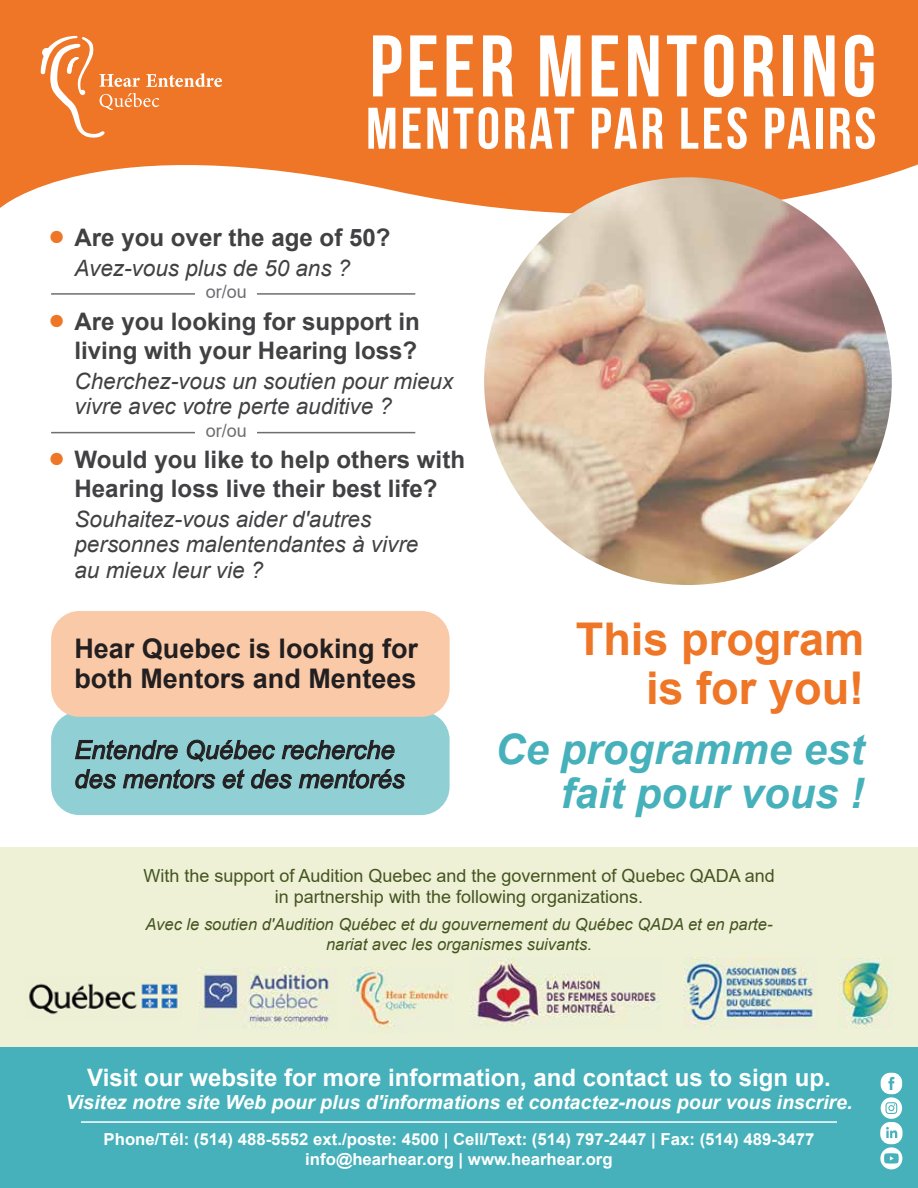
<style>
.page{position:relative;width:918px;height:1188px;background:#fff}
.page>*{position:absolute;margin:0;border:0;box-sizing:border-box;transform-origin:0 0}
.t1{font:87.15px "Bebas Neue";letter-spacing:.05em;color:#fff}
.t2{font:58.5px "Bebas Neue";letter-spacing:.05em;color:#fff}
.t3{font:700 45.15px/49.5px "Arial";color:#ee7626;text-align:right}
.t4{font:italic 700 42px/44.7px "Arial";color:#46b1ba;text-align:right}
.t5{font:28.5px "Arial";color:#ee7626}
.t6{font:700 27px/30.6px "Arial";color:#231f20}
.t7{font:italic 25.5px/29.1px "Arial";color:#231f20}
.t8{font:700 24.15px/29px "Arial";color:#414042}
.t9{font:700 24px "Arial";color:#fff}
.t10{font:italic 22.5px/25.5px "Arial";color:#414042}
.t11{font:italic 700 19.5px "Arial";color:#fff}
.t12{font:18px/21.6px "Arial";color:#445421;text-align:center}
.t13{font:18px "Arial";color:#6d6e71}
.t14{font:700 16.5px/19.8px "Arial";color:#fff;text-align:center}
.t15{font:italic 16.5px/19.8px "Arial";color:#445421;text-align:center}
</style>
<div class="page">
<svg style="left:0;top:0;width:918px;height:247px;fill:#ee7626"></svg>
<img style="left:484px;top:177px;width:408px;height:408px;border-radius:204px">
<div style="left:0;top:847px;width:918px;height:206px;background:#eef1d6"></div>
<div style="left:0;top:1048px;width:918px;height:140px;background:#46b1ba"></div>
<div style="left:51px;top:711px;width:399px;height:104px;background:#90d0d5;border-radius:28px"></div>
<div style="left:51px;top:611px;width:399px;height:106px;background:#f9c9a8;border-radius:28px"></div>
<svg style="left:75px;top:740px;width:103px;height:19px"></svg>
<svg style="left:187px;top:740px;width:88px;height:21px"></svg>
<svg style="left:282px;top:740px;width:113px;height:19px"></svg>
<svg style="left:75px;top:769px;width:41px;height:20px"></svg>
<svg style="left:123px;top:769px;width:92px;height:20px"></svg>
<svg style="left:223px;top:769px;width:22px;height:20px"></svg>
<svg style="left:251px;top:769px;width:41px;height:20px"></svg>
<svg style="left:299px;top:769px;width:106px;height:20px"></svg>
<svg style="left:41px;top:36px;width:181px;height:102px"></svg>
<img style="left:838px;top:959px;width:52px;height:69px">
<img style="left:683px;top:958px;width:133px;height:69px">
<img style="left:198px;top:968px;width:139px;height:60px">
<img style="left:352px;top:968px;width:102px;height:62px">
<img style="left:471px;top:957px;width:189px;height:69px">
<img style="left:29px;top:983px;width:149px;height:32px">
<svg style="left:880px;top:1073px;width:23px;height:96px"></svg>
<hr style="left:81px;top:1121px;width:756px;height:2px;background:#fff">
<hr style="left:51px;top:293px;width:364px;height:2px;background:#6d6e71">
<hr style="left:51px;top:432px;width:364px;height:1px;background:#6d6e71">
<div style="left:195px;top:283px;width:62px;height:22px;background:#fff"></div>
<div style="left:195px;top:422px;width:62px;height:22px;background:#fff"></div>
<h1 class="t1" style="left:370px;top:18px;width:508px">PEER MENTORING</h1>
<h2 class="t2" style="left:366px;top:96px;width:512px">MENTORAT PAR LES PAIRS</h2>
<p class="t5" style="left:48px;top:216px;width:19px">●</p>
<p class="t5" style="left:48px;top:299px;width:19px">●</p>
<p class="t5" style="left:48px;top:438px;width:19px">●</p>
<p class="t8" style="left:74px;top:223px;width:318px">Are you over the age of 50?</p>
<p class="t10" style="left:74px;top:255px;width:277px">Avez-vous plus de 50 ans ?</p>
<p class="t8" style="left:74px;top:307px;width:347px">Are you looking for support in living with your Hearing loss?</p>
<p class="t10" style="left:74px;top:368px;width:380px">Cherchez-vous un soutien pour mieux vivre avec votre perte auditive ?</p>
<p class="t8" style="left:74px;top:445px;width:392px">Would you like to help others with<br>Hearing loss live their best life?</p>
<p class="t10" style="left:74px;top:507px;width:345px">Souhaitez-vous aider d'autres personnes malentendantes à vivre au mieux leur vie ?</p>
<p class="t13" style="left:206px;top:280px;width:43px">or/ou</p>
<p class="t13" style="left:206px;top:418px;width:43px">or/ou</p>
<p class="t6" style="left:74px;top:633px;width:345px">Hear Quebec is looking for both Mentors and Mentees</p>
<p class="t7" style="left:74px;top:736px;width:332px">Entendre Québec recherche des mentors et des mentorés</p>
<h3 class="t3" style="left:576px;top:615px;width:290px">This program is for you!</h3>
<h3 class="t4" style="left:495px;top:728px;width:371px">Ce programme est fait pour vous !</h3>
<p class="t12" style="left:143px;top:864px;width:633px">With the support of Audition Quebec and the government of Quebec QADA and in partnership with the following organizations.</p>
<p class="t15" style="left:146px;top:915px;width:628px">Avec le soutien d'Audition Québec et du gouvernement du Québec QADA et en parte&shy;nariat avec les organismes suivants.</p>
<p class="t9" style="left:87px;top:1060px;width:745px">Visit our website for more information, and contact us to sign up.</p>
<p class="t11" style="left:66px;top:1089px;width:788px">Visitez notre site Web pour plus d'informations et contactez-nous pour vous inscrire.</p>
<p class="t14" style="left:104px;top:1130px;width:712px">Phone/Tél: (514) 488-5552 ext./poste: 4500 | Cell/Text: (514) 797-2447 | Fax: (514) 489-3477 info@hearhear.org | www.hearhear.org</p>
</div>
